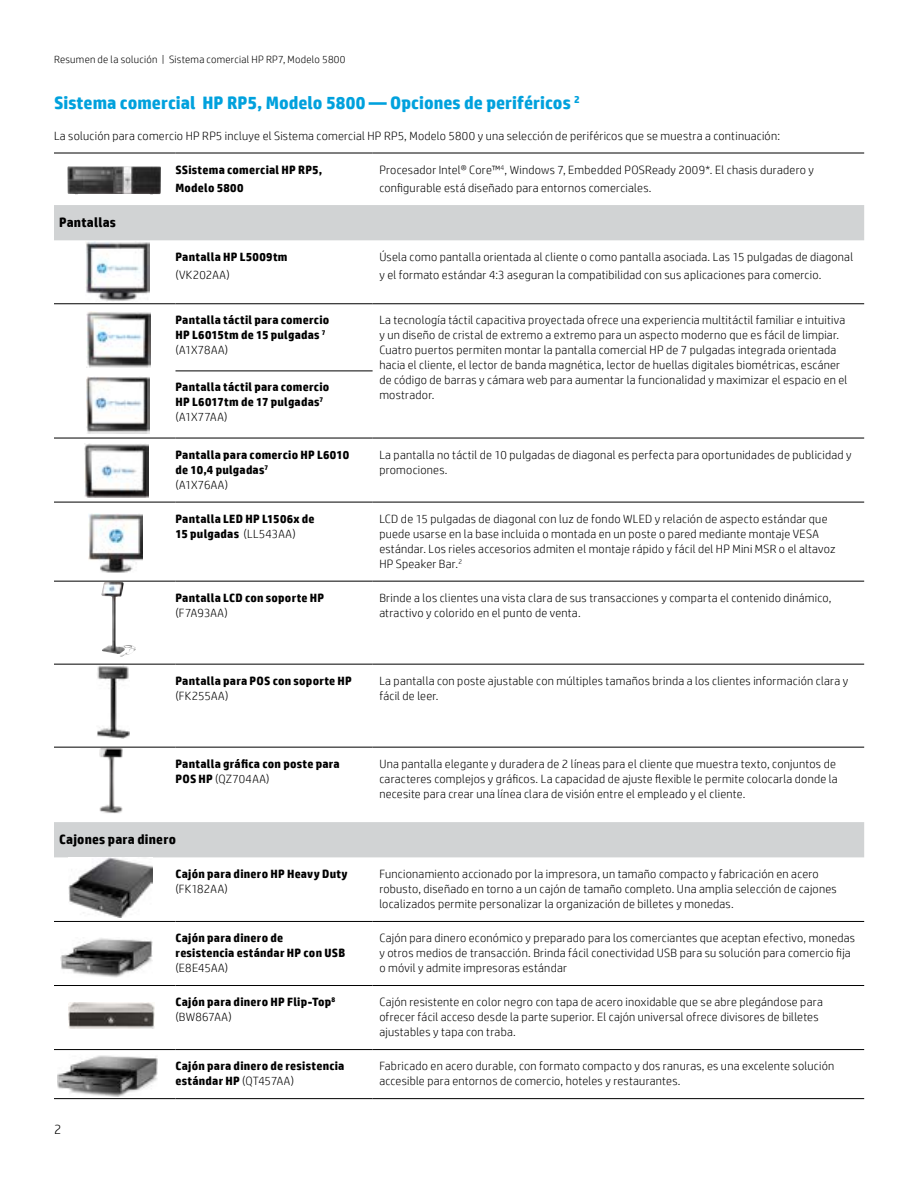
<style>
.page{position:relative;width:918px;height:1188px;background:#fff}
.page>*{position:absolute;margin:0;border:0;box-sizing:border-box;transform-origin:0 0}
.Subhead_no_space{font:700 18px "HP Simplified";letter-spacing:.005em;color:#00a1dd}
.Table_text_8pt{font:700 13.5px "HP Simplified";letter-spacing:.015em;color:#000}
.t1{font:300 13.5px "HP Simplified";color:#000}
.Table_text_8pt-2{font:300 12px/15px "HP Simplified";letter-spacing:.02em;color:#000}
.Table_text_8pt-3{font:700 12px/15px "HP Simplified";letter-spacing:.02em;color:#000}
.Spec_text{font:300 12px/15px "HP Simplified";letter-spacing:.02em;color:#000}
.Sidebar_body{font:300 12px "HP Simplified";letter-spacing:.02em;color:#000}
.Table_text_8pt-4{font:300 12px "HP Simplified";letter-spacing:-.015em;color:#000}
.Title_descriptor{font:300 10.5px "HP Simplified";letter-spacing:.025em;color:#000}
.s1{font-weight:300}
</style>
<div class="page">
<svg style="left:54px;top:205px;width:810px;height:652px"></svg>
<hr style="left:54px;top:153px;width:122px;height:1px;background:#000">
<hr style="left:176px;top:153px;width:197px;height:1px;background:#000">
<hr style="left:373px;top:153px;width:491px;height:1px;background:#000">
<hr style="left:176px;top:371px;width:197px;height:1px;background:#000">
<hr style="left:54px;top:438px;width:122px;height:1px;background:#000">
<hr style="left:176px;top:438px;width:197px;height:1px;background:#000">
<hr style="left:373px;top:438px;width:491px;height:1px;background:#000">
<hr style="left:54px;top:502px;width:122px;height:1px;background:#000">
<hr style="left:176px;top:502px;width:197px;height:1px;background:#000">
<hr style="left:373px;top:502px;width:491px;height:1px;background:#000">
<hr style="left:54px;top:581px;width:122px;height:1px;background:#000">
<hr style="left:176px;top:581px;width:197px;height:1px;background:#000">
<hr style="left:373px;top:581px;width:491px;height:1px;background:#000">
<hr style="left:54px;top:664px;width:122px;height:1px;background:#000">
<hr style="left:54px;top:921px;width:122px;height:1px;background:#000">
<hr style="left:176px;top:921px;width:197px;height:1px;background:#000">
<hr style="left:373px;top:921px;width:491px;height:1px;background:#000">
<hr style="left:54px;top:985px;width:122px;height:1px;background:#000">
<hr style="left:176px;top:985px;width:197px;height:1px;background:#000">
<hr style="left:373px;top:985px;width:491px;height:1px;background:#000">
<hr style="left:54px;top:1049px;width:122px;height:1px;background:#000">
<hr style="left:176px;top:1049px;width:197px;height:1px;background:#000">
<hr style="left:373px;top:1049px;width:491px;height:1px;background:#000">
<hr style="left:176px;top:664px;width:197px;height:1px;background:#000">
<hr style="left:373px;top:664px;width:491px;height:1px;background:#000">
<hr style="left:54px;top:747px;width:122px;height:1px;background:#000">
<hr style="left:176px;top:747px;width:197px;height:1px;background:#000">
<hr style="left:373px;top:747px;width:491px;height:1px;background:#000">
<hr style="left:54px;top:304px;width:122px;height:1px;background:#000">
<hr style="left:176px;top:304px;width:197px;height:1px;background:#000">
<hr style="left:373px;top:304px;width:491px;height:1px;background:#000">
<hr style="left:54px;top:1098px;width:122px;height:1px;background:#000">
<hr style="left:176px;top:1098px;width:197px;height:1px;background:#000">
<hr style="left:373px;top:1098px;width:491px;height:1px;background:#000">
<img style="left:68px;top:166px;width:93px;height:28px">
<img style="left:86px;top:311px;width:65px;height:56px">
<img style="left:87px;top:377px;width:63px;height:57px">
<img style="left:84px;top:444px;width:64px;height:53px">
<img style="left:88px;top:514px;width:54px;height:60px">
<img style="left:102px;top:582px;width:34px;height:75px">
<img style="left:96px;top:665px;width:34px;height:74px">
<img style="left:99px;top:748px;width:24px;height:65px">
<img style="left:68px;top:858px;width:84px;height:60px">
<img style="left:60px;top:938px;width:93px;height:39px">
<img style="left:68px;top:1002px;width:87px;height:26px">
<img style="left:57px;top:1055px;width:101px;height:42px">
<img style="left:85px;top:242px;width:64px;height:59px">
<p class="Title_descriptor" style="left:54px;top:52px;width:293px">Resumen de la solución | Sistema comercial HP RP7, Modelo 5800</p>
<p class="Subhead_no_space" style="left:54px;top:91px;width:527px">Sistema comercial HP RP5, Modelo 5800 — Opciones de periféricos <sup>2</sup></p>
<p class="Sidebar_body" style="left:54px;top:128px;width:728px">La solución para comercio HP RP5 incluye el Sistema comercial HP RP5, Modelo 5800 y una selección de periféricos que se muestra a continuación:</p>
<p class="Table_text_8pt" style="left:59px;top:213px;width:58px">Pantallas</p>
<p class="Table_text_8pt-3" style="left:176px;top:160px;width:148px;line-height:18px">SSistema comercial HP RP5,<br>Modelo 5800</p>
<p class="Table_text_8pt-2" style="left:379px;top:160px;width:436px;line-height:18px">Procesador Intel® Core™<sup>4</sup>, Windows 7, Embedded POSReady 2009*. El chasis duradero y configurable está diseñado para entornos comerciales.</p>
<p class="Table_text_8pt-3" style="left:176px;top:248px;width:114px;line-height:18px">Pantalla HP L5009tm <span class="s1">(VK202AA)</span></p>
<p class="Table_text_8pt-2" style="left:379px;top:247px;width:475px;line-height:18px">Úsela como pantalla orientada al cliente o como pantalla asociada. Las 15 pulgadas de diagonal y el formato estándar 4:3 aseguran la compatibilidad con sus aplicaciones para comercio.</p>
<p class="Table_text_8pt-3" style="left:176px;top:313px;width:155px">Pantalla táctil para comercio<br>HP L6015tm de 15 pulgadas <sup>7</sup></p>
<p class="Table_text_8pt-2" style="left:176px;top:342px;width:54px">(A1X78AA)</p>
<p class="Table_text_8pt-2" style="left:379px;top:312px;width:469px">La tecnología táctil capacitiva proyectada ofrece una experiencia multitáctil familiar e intuitiva y un diseño de cristal de extremo a extremo para un aspecto moderno que es fácil de limpiar.<br>Cuatro puertos permiten montar la pantalla comercial HP de 7 pulgadas integrada orientada hacia el cliente, el lector de banda magnética, lector de huellas digitales biométricas, escáner de código de barras y cámara web para aumentar la funcionalidad y maximizar el espacio en el mostrador.</p>
<p class="Table_text_8pt-3" style="left:176px;top:380px;width:155px">Pantalla táctil para comercio<br>HP L6017tm de 17 pulgadas<sup>7</sup></p>
<p class="Table_text_8pt-4" style="left:176px;top:409px;width:54px">(A1X77AA)</p>
<p class="Table_text_8pt-3" style="left:176px;top:447px;width:175px">Pantalla para comercio HP L6010 de 10,4 pulgadas<sup>7<br></sup><span class="s1">(A1X76AA)</span></p>
<p class="Table_text_8pt-2" style="left:379px;top:447px;width:474px">La pantalla no táctil de 10 pulgadas de diagonal es perfecta para oportunidades de publicidad y promociones.</p>
<p class="Table_text_8pt-3" style="left:176px;top:511px;width:140px">Pantalla LED HP L1506x de<br>15 pulgadas <span class="s1">(LL543AA)</span></p>
<p class="Table_text_8pt-2" style="left:379px;top:511px;width:458px">LCD de 15 pulgadas de diagonal con luz de fondo WLED y relación de aspecto estándar que puede usarse en la base incluida o montada en un poste o pared mediante montaje VESA estándar. Los rieles accesorios admiten el montaje rápido y fácil del HP Mini MSR o el altavoz HP Speaker Bar.<sup>2</sup></p>
<p class="Table_text_8pt-3" style="left:176px;top:590px;width:150px">Pantalla LCD con soporte HP</p>
<p class="Table_text_8pt-2" style="left:176px;top:605px;width:54px">(F7A93AA)</p>
<p class="Spec_text" style="left:379px;top:590px;width:454px">Brinde a los clientes una vista clara de sus transacciones y comparta el contenido dinámico, atractivo y colorido en el punto de venta.</p>
<p class="Table_text_8pt-3" style="left:176px;top:673px;width:178px">Pantalla para POS con soporte HP</p>
<p class="Table_text_8pt-2" style="left:176px;top:688px;width:54px">(FK255AA)</p>
<p class="Spec_text" style="left:379px;top:673px;width:470px">La pantalla con poste ajustable con múltiples tamaños brinda a los clientes información clara y fácil de leer.</p>
<p class="Table_text_8pt-3" style="left:176px;top:756px;width:166px">Pantalla gráfica con poste para<br>POS HP <span class="s1">(QZ704AA)</span></p>
<p class="Table_text_8pt-2" style="left:379px;top:756px;width:460px">Una pantalla elegante y duradera de 2 líneas para el cliente que muestra texto, conjuntos de caracteres complejos y gráficos. La capacidad de ajuste flexible le permite colocarla donde la necesite para crear una línea clara de visión entre el empleado y el cliente.</p>
<p class="Table_text_8pt" style="left:59px;top:830px;width:118px">Cajones para dinero</p>
<p class="Table_text_8pt-3" style="left:176px;top:866px;width:174px">Cajón para dinero HP Heavy Duty <span class="s1">(FK182AA)</span></p>
<p class="Table_text_8pt-2" style="left:379px;top:866px;width:459px">Funcionamiento accionado por la impresora, un tamaño compacto y fabricación en acero robusto, diseñado en torno a un cajón de tamaño completo. Una amplia selección de cajones localizados permite personalizar la organización de billetes y monedas.</p>
<p class="Table_text_8pt-3" style="left:176px;top:930px;width:171px">Cajón para dinero de resistencia estándar HP con USB</p>
<p class="Table_text_8pt-2" style="left:176px;top:960px;width:54px">(E8E45AA)</p>
<p class="Table_text_8pt-2" style="left:379px;top:930px;width:477px">Cajón para dinero económico y preparado para los comerciantes que aceptan efectivo, monedas y otros medios de transacción. Brinda fácil conectividad USB para su solución para comercio fija o móvil y admite impresoras estándar</p>
<p class="t1" style="left:54px;top:1121px;width:9px">2</p>
<p class="Table_text_8pt-3" style="left:176px;top:994px;width:161px">Cajón para dinero HP Flip-Top<sup>8 </sup><span class="s1">(BW867AA)</span></p>
<p class="Table_text_8pt-2" style="left:379px;top:994px;width:445px">Cajón resistente en color negro con tapa de acero inoxidable que se abre plegándose para ofrecer fácil acceso desde la parte superior. El cajón universal ofrece divisores de billetes ajustables y tapa con traba.</p>
<p class="Table_text_8pt-3" style="left:176px;top:1059px;width:171px">Cajón para dinero de resistencia estándar HP <span class="s1">(QT457AA)</span></p>
<p class="Table_text_8pt-2" style="left:379px;top:1058px;width:456px">Fabricado en acero durable, con formato compacto y dos ranuras, es una excelente solución accesible para entornos de comercio, hoteles y restaurantes.</p>
</div>
